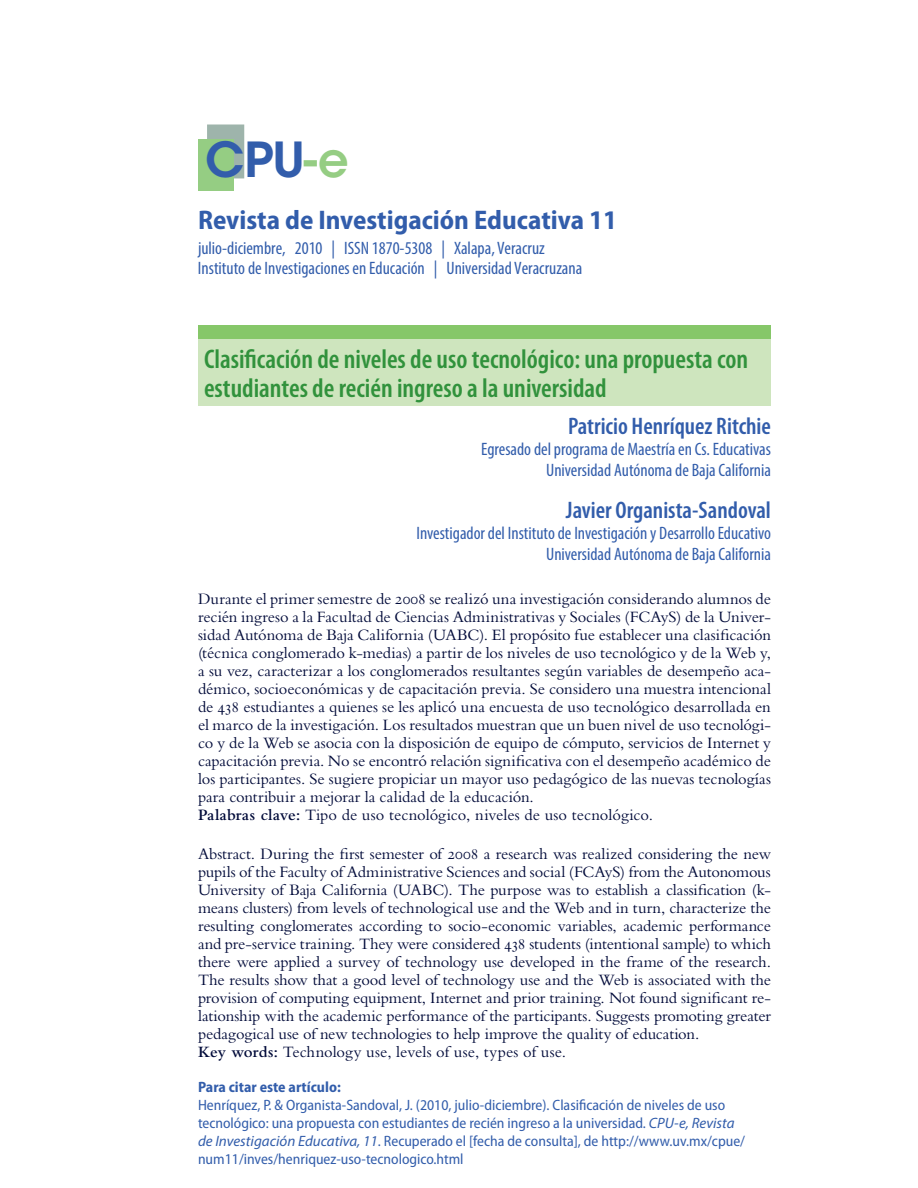
<style>
.page{position:relative;width:918px;height:1188px;background:#fff}
.page>*{position:absolute;margin:0;border:0;box-sizing:border-box;transform-origin:0 0}
.t1{font:600 48px "ITC Avant Garde Std";color:#325dab}
.t2{font:600 condensed 27px/28.5px "Myriad Pro";color:#31923c}
.t3{font:700 semi-condensed 27px "Myriad Pro";color:#325dab}
.t4{font:600 condensed 24px "Myriad Pro";color:#325dab}
.t5{font:condensed 18px/21px "Myriad Pro";color:#325dab;text-align:right}
.t6{font:16.5px/18px "Bembo Std";letter-spacing:-.005em;color:#000a39}
.t7{font:semi-condensed 15px/18px "Myriad Pro";color:#325dab}
.t8{font:700 semi-condensed 15px "Myriad Pro";color:#325dab}
.s1{color:#95cd83}
.s2{font-weight:600}
.s3{font-style:italic;font-stretch:normal}
</style>
<div class="page">
<div style="left:207px;top:124px;width:37px;height:54px;background:#9eb4ab;border:2px solid #9eb4ab"></div>
<div style="left:198px;top:139px;width:35px;height:52px;background:#95cd83"></div>
<div style="left:198px;top:339px;width:573px;height:67px;background:#cee5be"></div>
<div style="left:198px;top:325px;width:573px;height:14px;background:#86c769"></div>
<h1 class="t1" style="left:205px;top:129px;width:145px">CPU<span class="s1">-e</span></h1>
<h2 class="t3" style="left:198px;top:205px;width:421px">Revista de Investigación Educativa 11</h2>
<p class="t5" style="left:198px;top:238px;width:386px;line-height:19.5px;text-align:left">julio-diciembre, 2010 | ISSN 1870-5308 | Xalapa, Veracruz<br>Instituto de Investigaciones en Educación | Universidad Veracruzana</p>
<h2 class="t2" style="left:204px;top:345px;width:546px">Clasificación de niveles de uso tecnológico: una propuesta con estudiantes de recién ingreso a la universidad</h2>
<h3 class="t4" style="left:568px;top:413px;width:204px">Patricio Henríquez Ritchie</h3>
<p class="t5" style="left:481px;top:438px;width:291px">Egresado del programa de Maestría en Cs. Educativas<br>Universidad Autónoma de Baja California</p>
<h3 class="t4" style="left:566px;top:497px;width:207px">Javier Organista-Sandoval</h3>
<p class="t5" style="left:416px;top:522px;width:356px">Investigador del Instituto de Investigación y Desarrollo Educativo<br>Universidad Autónoma de Baja California</p>
<p class="t6" style="left:198px;top:589px;width:575px">Durante el primer semestre de 2008 se realizó una investigación considerando alumnos de recién ingreso a la Facultad de Ciencias Administrativas y Sociales (FCAyS) de la Univer&shy;sidad Autónoma de Baja California (UABC). El propósito fue establecer una clasificación (técnica conglomerado k-medias) a partir de los niveles de uso tecnológico y de la Web y, a su vez, caracterizar a los conglomerados resultantes según variables de desempeño aca&shy;démico, socioeconómicas y de capacitación previa. Se considero una muestra intencional de 438 estudiantes a quienes se les aplicó una encuesta de uso tecnológico desarrollada en el marco de la investigación. Los resultados muestran que un buen nivel de uso tecnológi&shy;co y de la Web se asocia con la disposición de equipo de cómputo, servicios de Internet y capacitación previa. No se encontró relación significativa con el desempeño académico de los participantes. Se sugiere propiciar un mayor uso pedagógico de las nuevas tecnologías para contribuir a mejorar la calidad de la educación.<br><span class="s2">Palabras clave:</span> Tipo de uso tecnológico, niveles de uso tecnológico.</p>
<p class="t6" style="left:198px;top:845px;width:575px">Abstract. During the first semester of 2008 a research was realized considering the new pupils of the Faculty of Administrative Sciences and social (FCAyS) from the Autonomous University of Baja California (UABC). The purpose was to establish a classification (k&shy;means clusters) from levels of technological use and the Web and in turn, characterize the resulting conglomerates according to socio-economic variables, academic performance and pre-service training. They were considered 438 students (intentional sample) to which there were applied a survey of technology use developed in the frame of the research.<br>The results show that a good level of technology use and the Web is associated with the provision of computing equipment, Internet and prior training. Not found significant re&shy;lationship with the academic performance of the participants. Suggests promoting greater pedagogical use of new technologies to help improve the quality of education.<br><span class="s2">Key words:</span> Technology use, levels of use, types of use.</p>
<p class="t8" style="left:198px;top:1079px;width:144px">Para citar este artículo:</p>
<p class="t7" style="left:198px;top:1097px;width:549px">Henríquez, P. &amp; Organista-Sandoval, J. (2010, julio-diciembre). Clasificación de niveles de uso tecnológico: una propuesta con estudiantes de recién ingreso a la universidad. <span class="s3">CPU-e, Revista de Investigación Educativa, 11</span>. Recuperado el [fecha de consulta], de http://www.uv.mx/cpue/ num11/inves/henriquez-uso-tecnologico.html</p>
</div>
